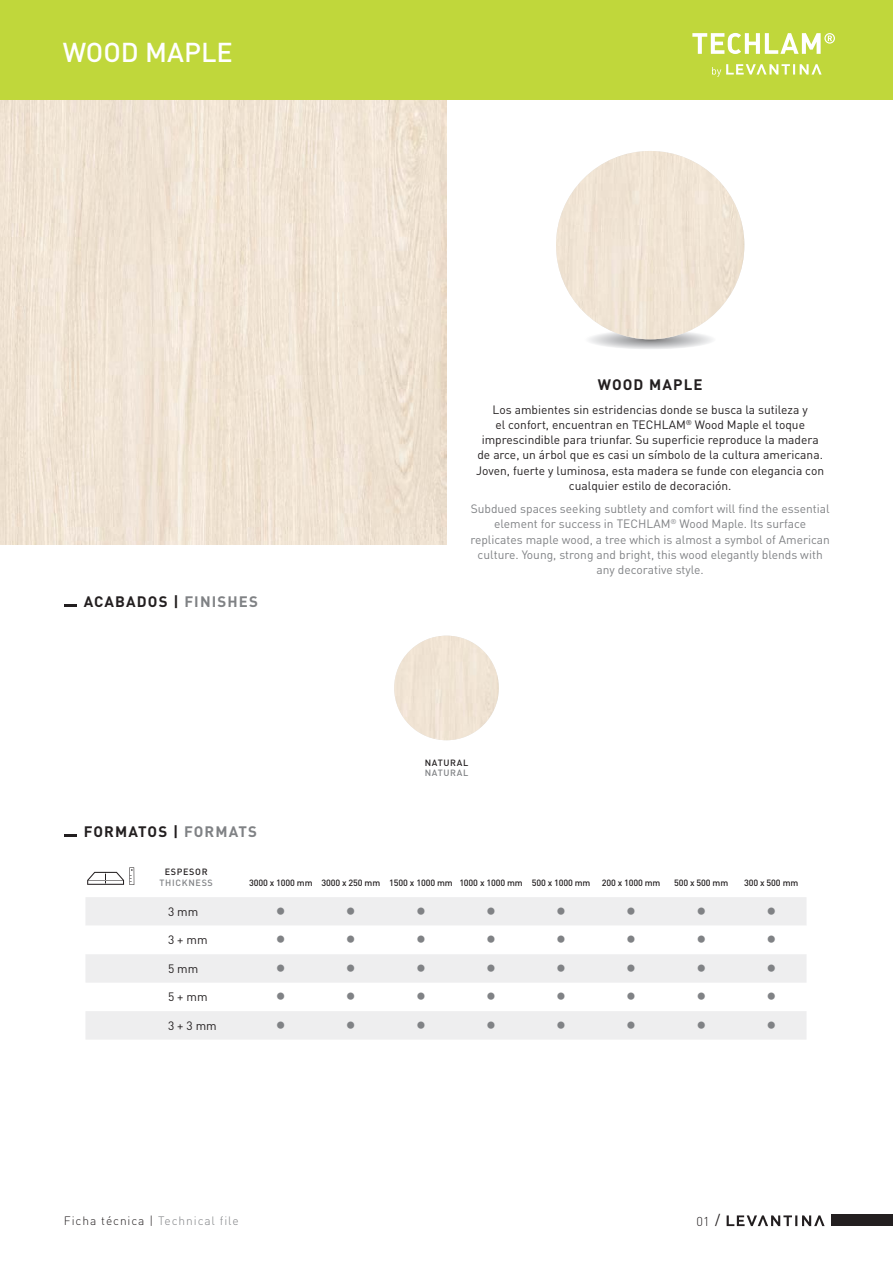
<style>
.page{position:relative;width:893px;height:1263px;background:#fff}
.page>*{position:absolute;margin:0;border:0;box-sizing:border-box;transform-origin:0 0}
.t1{font:27px "Minion Pro";color:#808285}
.t2{font:500 27px "DIN";color:#fff}
.t3{font:700 15px "DIN";letter-spacing:.075em;color:#231f20}
.t4{font:300 12.75px "DIN";color:#231f20}
.t5{font:12px/15.1px "DIN";color:#231f20;text-align:center}
.t6{font:12px/15.1px "DIN";color:#808285;text-align:center}
.t7{font:300 12px "DIN";letter-spacing:.075em;color:#231f20}
.t8{font:500 9px "DIN";letter-spacing:-.015em;color:#231f20}
.t9{font:500 9px "DIN";letter-spacing:.075em;color:#808285}
.t10{font:500 9px "DIN";letter-spacing:.075em;color:#231f20}
.s1{color:#808285}
.s2{font-weight:400;font-size:14.25px}
</style>
<div class="page">
<img style="left:0;top:100px;width:446px;height:444px">
<div style="left:0;top:0;width:893px;height:100px;background:#c0d73b"></div>
<svg style="left:589px;top:329px;width:124px;height:20px"></svg>
<div style="left:556px;top:151px;width:188px;height:188px;background:#f0e4d4;border-radius:94px"></div>
<svg style="left:64px;top:604px;width:13px;height:2px"></svg>
<svg style="left:64px;top:835px;width:13px;height:2px"></svg>
<svg style="left:87px;top:867px;width:47px;height:18px"></svg>
<svg style="left:86px;top:897px;width:720px;height:143px;fill:#eeeeef"></svg>
<svg style="left:86px;top:926px;width:720px;height:28px"></svg>
<svg style="left:164px;top:904px;width:36px;height:15px"></svg>
<svg style="left:166px;top:961px;width:34px;height:16px"></svg>
<svg style="left:164px;top:1018px;width:55px;height:15px"></svg>
<div style="left:831px;top:1215px;width:62px;height:11px;background:#231f20"></div>
<svg style="left:727px;top:1215px;width:98px;height:11px"></svg>
<svg style="left:692px;top:33px;width:143px;height:21px"></svg>
<svg style="left:712px;top:64px;width:110px;height:13px"></svg>
<div style="left:394px;top:636px;width:105px;height:104px;background:#f0e4d4;border-radius:52px"></div>
<h1 class="t2" style="left:63px;top:34px;width:172px">WOOD MAPLE</h1>
<p class="t3" style="left:84px;top:591px;width:176px">ACABADOS | <span class="s1">FINISHES</span></p>
<p class="t3" style="left:598px;top:375px;width:106px">WOOD MAPLE</p>
<p class="t5" style="left:476px;top:402px;width:349px">Los ambientes sin estridencias donde se busca la sutileza y<br>el confort, encuentran en TECHLAM<sup>®</sup> Wood Maple el toque imprescindible para triunfar. Su superficie reproduce la madera de arce, un árbol que es casi un símbolo de la cultura americana.<br>Joven, fuerte y luminosa, esta madera se funde con elegancia con cualquier estilo de decoración.</p>
<p class="t6" style="left:470px;top:502px;width:361px">Subdued spaces seeking subtlety and comfort will find the essential element for success in TECHLAM<sup>®</sup> Wood Maple. Its surface replicates maple wood, a tree which is almost a symbol of American culture. Young, strong and bright, this wood elegantly blends with any decorative style.</p>
<p class="t10" style="left:425px;top:756px;width:45px">NATURAL</p>
<p class="t9" style="left:425px;top:767px;width:45px">NATURAL</p>
<p class="t3" style="left:84px;top:822px;width:175px">FORMATOS | <span class="s1">FORMATS</span></p>
<p class="t10" style="left:165px;top:865px;width:44px">ESPESOR</p>
<p class="t9" style="left:160px;top:876px;width:55px">THICKNESS</p>
<p class="t5" style="left:168px;top:904px;width:32px">3 mm</p>
<h1 class="t1" style="left:275px;top:890px;width:82px">• •</h1>
<h1 class="t1" style="left:416px;top:890px;width:82px">• •</h1>
<h1 class="t1" style="left:556px;top:890px;width:82px">• •</h1>
<h1 class="t1" style="left:696px;top:890px;width:82px">• •</h1>
<p class="t5" style="left:168px;top:933px;width:41px">3 + mm</p>
<h1 class="t1" style="left:275px;top:918px;width:82px">• •</h1>
<h1 class="t1" style="left:416px;top:918px;width:82px">• •</h1>
<h1 class="t1" style="left:556px;top:918px;width:82px">• •</h1>
<h1 class="t1" style="left:696px;top:918px;width:82px">• •</h1>
<p class="t5" style="left:168px;top:961px;width:32px">5 mm</p>
<h1 class="t1" style="left:275px;top:947px;width:82px">• •</h1>
<h1 class="t1" style="left:416px;top:947px;width:82px">• •</h1>
<h1 class="t1" style="left:556px;top:947px;width:82px">• •</h1>
<h1 class="t1" style="left:696px;top:947px;width:82px">• •</h1>
<p class="t5" style="left:168px;top:990px;width:41px">5 + mm</p>
<h1 class="t1" style="left:275px;top:975px;width:82px">• •</h1>
<h1 class="t1" style="left:416px;top:975px;width:82px">• •</h1>
<h1 class="t1" style="left:556px;top:975px;width:82px">• •</h1>
<h1 class="t1" style="left:696px;top:975px;width:82px">• •</h1>
<p class="t5" style="left:168px;top:1018px;width:50px">3 + 3 mm</p>
<h1 class="t1" style="left:275px;top:1004px;width:82px">• •</h1>
<h1 class="t1" style="left:416px;top:1004px;width:82px">• •</h1>
<h1 class="t1" style="left:556px;top:1004px;width:82px">• •</h1>
<h1 class="t1" style="left:696px;top:1004px;width:82px">• •</h1>
<p class="t8" style="left:249px;top:876px;width:343px">3000 x 1000 mm 3000 x 250 mm 1500 x 1000 mm 1000 x 1000 mm 500 x 1000 mm</p>
<p class="t8" style="left:602px;top:876px;width:60px">200 x 1000 mm</p>
<p class="t8" style="left:674px;top:876px;width:56px">500 x 500 mm</p>
<p class="t8" style="left:744px;top:876px;width:56px">300 x 500 mm</p>
<p class="t7" style="left:64px;top:1213px;width:176px">Ficha técnica | <span class="s1">Technical file</span></p>
<p class="t4" style="left:696px;top:1213px;width:25px">01 <span class="s2">/</span></p>
</div>
